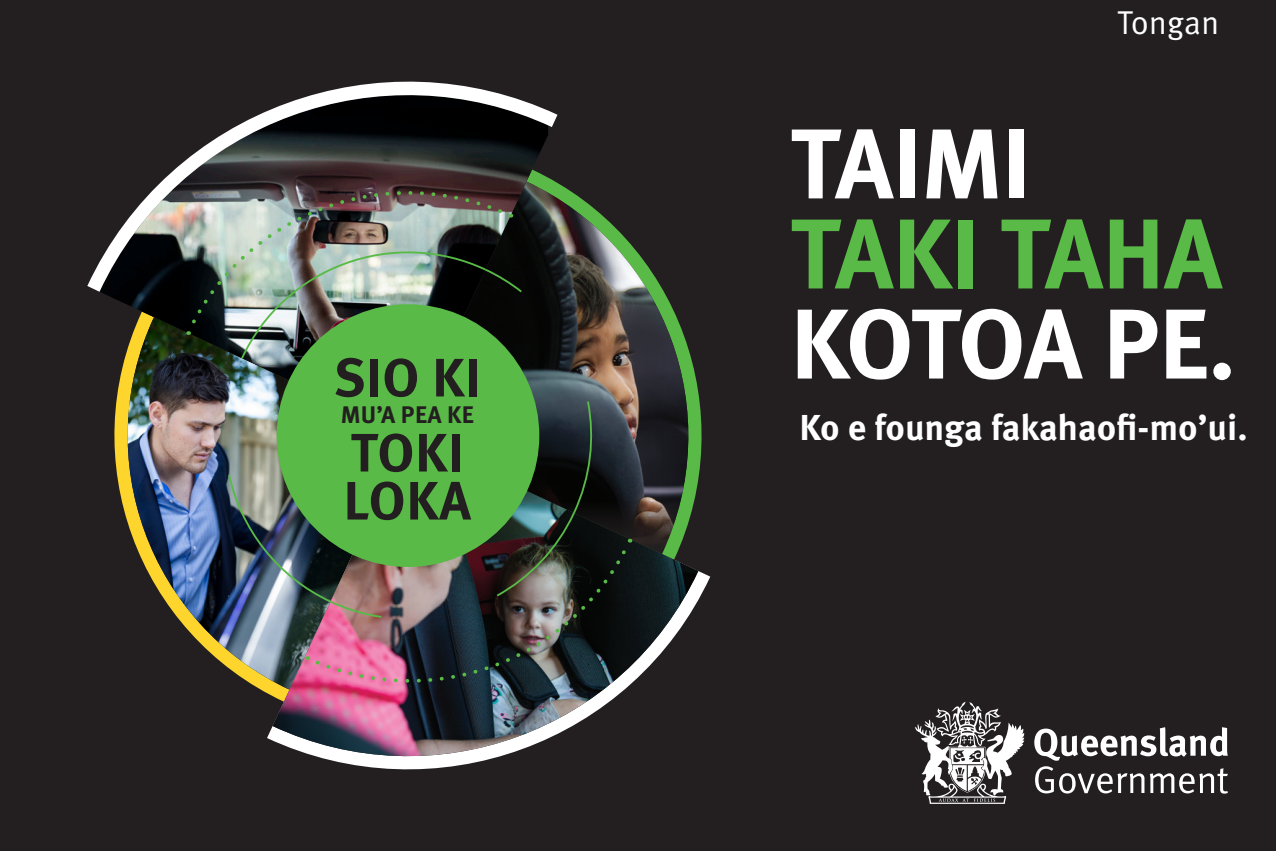
<style>
.page{position:relative;width:1276px;height:851px;background:#fff}
.page>*{position:absolute;margin:0;border:0;box-sizing:border-box;transform-origin:0 0}
.t1{font:700 99px/90px "Meta OT";letter-spacing:-.01em;color:#fff}
.t2{font:700 54px/48px "Meta OT";letter-spacing:.01em;color:#231f20}
.t3{font:700 36px "Meta OT";letter-spacing:-.01em;color:#fff}
.t4{font:33px "Meta OT Norm";color:#fff}
.t5{font:700 24px "Meta OT";letter-spacing:.01em;color:#231f20}
.s1{color:#59ba47}
</style>
<div class="page">
<div style="left:0;top:0;width:1276px;height:850px;background:#231f20"></div>
<img style="left:114px;top:435px;width:153px;height:254px">
<svg style="left:267px;top:571px;width:443px;height:170px"></svg>
<img style="left:572px;top:192px;width:130px;height:289px">
<img style="left:114px;top:307px;width:107px;height:125px">
<img style="left:273px;top:454px;width:425px;height:316px">
<img style="left:313px;top:540px;width:319px;height:171px">
<svg style="left:305px;top:653px;width:3px;height:6px"></svg>
<svg style="left:628px;top:536px;width:2px;height:6px"></svg>
<img style="left:221px;top:227px;width:396px;height:392px">
<img style="left:87px;top:81px;width:485px;height:226px">
<svg style="left:915px;top:701px;width:109px;height:102px"></svg>
<svg style="left:1034px;top:727px;width:193px;height:33px"></svg>
<svg style="left:1035px;top:766px;width:193px;height:27px"></svg>
<p class="t2" style="left:333px;top:354px;width:149px">SIO KI</p>
<p class="t5" style="left:341px;top:400px;width:135px">MU’A PEA KE</p>
<p class="t2" style="left:343px;top:429px;width:129px">TOKI<br>LOKA</p>
<p class="t4" style="left:1117px;top:3px;width:104px">Tongan</p>
<p class="t1" style="left:790px;top:120px;width:447px">TAIMI<br><span class="s1">TAKI TAHA<br></span>KOTOA PE.</p>
<p class="t3" style="left:799px;top:404px;width:450px">Ko e founga fakahaofi-mo’ui.</p>
</div>
